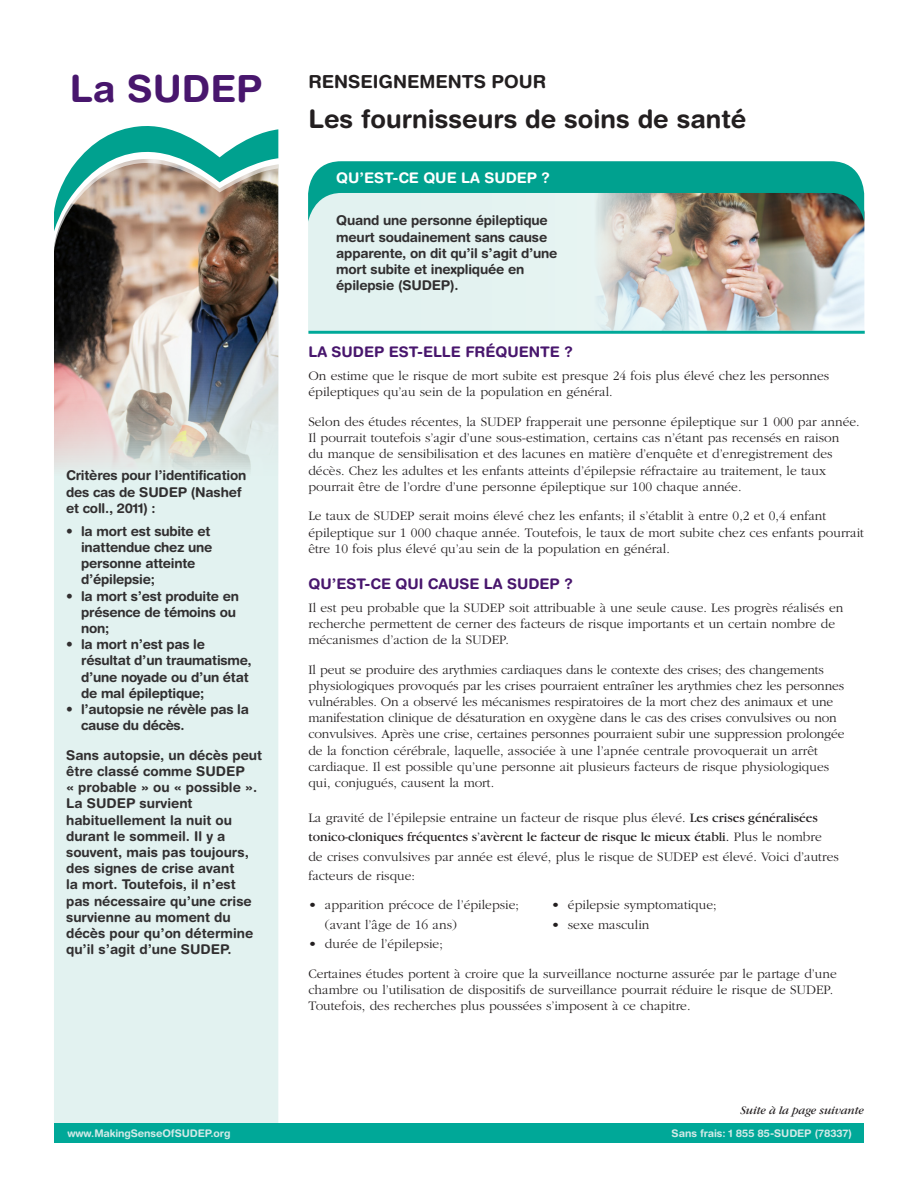
<style>
.page{position:relative;width:918px;height:1188px;background:#fff}
.page>*{position:absolute;margin:0;border:0;box-sizing:border-box;transform-origin:0 0}
.t1{font:700 37.5px "Helvetica Rounded";color:#48166d}
.t2{font:700 25.5px "Helvetica Rounded";color:#231f20}
.t3{font:700 18px "Helvetica Rounded";color:#231f20}
.Heading{font:700 14.7px "Helvetica Rounded";color:#48166d}
.Heading-2{font:700 14.7px "Helvetica Rounded";color:#fff}
.Body{font:300 13.5px/16.2px "Garamond";color:#231f20}
.Sidebar_text{font:700 13.5px/16.2px "Helvetica Rounded";letter-spacing:-.015em;color:#312f30}
.Bullets{font:300 13.5px "Garamond";color:#231f20}
.Body-2{font:italic 12px "Garamond";letter-spacing:-.01em;color:#231f20}
.Body-3{font:700 10.5px "Helvetica Rounded";letter-spacing:-.01em;color:#d2eae8}
.s1{font-weight:400}
</style>
<div class="page">
<div style="left:54px;top:596px;width:224px;height:527px;background:#e2f2f0"></div>
<img style="left:54px;top:251px;width:224px;height:345px">
<svg style="left:54px;top:126px;width:224px;height:125px"></svg>
<div style="left:308px;top:222px;width:278px;height:109px;background:#e3f2f0"></div>
<img style="left:586px;top:222px;width:278px;height:109px">
<svg style="left:308px;top:161px;width:556px;height:61px;background:#5bafa2"></svg>
<hr style="left:308px;top:331px;width:557px;height:3px;background:#00a999">
<div style="left:54px;top:1123px;width:810px;height:20px;background:#00a898"></div>
<p class="t1" style="left:70px;top:66px;width:194px">La SUDEP</p>
<p class="t3" style="left:308px;top:71px;width:239px">RENSEIGNEMENTS POUR</p>
<p class="t2" style="left:308px;top:103px;width:440px">Les fournisseurs de soins de santé</p>
<p class="Heading-2" style="left:336px;top:169px;width:215px">QU’EST-CE QUE LA SUDEP ?</p>
<p class="Sidebar_text" style="left:66px;top:467px;width:182px">Critères pour l’identification des cas de SUDEP (Nashef et coll., 2011) :</p>
<p class="Sidebar_text" style="left:81px;top:523px;width:133px;text-indent:-15px">• la mort est subite et inattendue chez une personne atteinte d’épilepsie;</p>
<p class="Sidebar_text" style="left:81px;top:587px;width:159px;text-indent:-15px">• la mort s’est produite en présence de témoins ou non;</p>
<p class="Sidebar_text" style="left:81px;top:636px;width:172px;text-indent:-15px">• la mort n’est pas le résultat d’un traumatisme, d’une noyade ou d’un état de mal épileptique;</p>
<p class="Sidebar_text" style="left:81px;top:701px;width:169px;text-indent:-15px">• l’autopsie ne révèle pas la cause du décès.</p>
<p class="Sidebar_text" style="left:66px;top:747px;width:198px">Sans autopsie, un décès peut être classé comme SUDEP<br>« probable » ou « possible ».<br>La SUDEP survient habituellement la nuit ou durant le sommeil. Il y a souvent, mais pas toujours, des signes de crise avant<br>la mort. Toutefois, il n’est pas nécessaire qu’une crise survienne au moment du décès pour qu’on détermine qu’il s’agit d’une SUDEP.</p>
<p class="Sidebar_text" style="left:336px;top:212px;width:223px">Quand une personne épileptique meurt soudainement sans cause apparente, on dit qu’il s’agit d’une mort subite et inexpliquée en épilepsie (SUDEP).</p>
<p class="Heading" style="left:308px;top:343px;width:266px">LA SUDEP EST-ELLE FRÉQUENTE ?</p>
<p class="Body" style="left:308px;top:368px;width:522px">On estime que le risque de mort subite est presque 24 fois plus élevé chez les personnes épileptiques qu’au sein de la population en général.</p>
<p class="Body" style="left:308px;top:414px;width:553px">Selon des études récentes, la SUDEP frapperait une personne épileptique sur 1 000 par année.<br>Il pourrait toutefois s’agir d’une sous-estimation, certains cas n’étant pas recensés en raison<br>du manque de sensibilisation et des lacunes en matière d’enquête et d’enregistrement des décès. Chez les adultes et les enfants atteints d’épilepsie réfractaire au traitement, le taux pourrait être de l’ordre d’une personne épileptique sur 100 chaque année.</p>
<p class="Body" style="left:308px;top:508px;width:557px">Le taux de SUDEP serait moins élevé chez les enfants; il s’établit à entre 0,2 et 0,4 enfant épileptique sur 1 000 chaque année. Toutefois, le taux de mort subite chez ces enfants pourrait être 10 fois plus élevé qu’au sein de la population en général.</p>
<p class="Heading" style="left:308px;top:574px;width:266px">QU’EST-CE QUI CAUSE LA SUDEP ?</p>
<p class="Body" style="left:308px;top:599px;width:536px">Il est peu probable que la SUDEP soit attribuable à une seule cause. Les progrès réalisés en recherche permettent de cerner des facteurs de risque importants et un certain nombre de mécanismes d’action de la SUDEP.</p>
<p class="Body" style="left:308px;top:662px;width:538px">Il peut se produire des arythmies cardiaques dans le contexte des crises; des changements physiologiques provoqués par les crises pourraient entraîner les arythmies chez les personnes vulnérables. On a observé les mécanismes respiratoires de la mort chez des animaux et une manifestation clinique de désaturation en oxygène dans le cas des crises convulsives ou non convulsives. Après une crise, certaines personnes pourraient subir une suppression prolongée de la fonction cérébrale, laquelle, associée à une l’apnée centrale provoquerait un arrêt cardiaque. Il est possible qu’une personne ait plusieurs facteurs de risque physiologiques qui, conjugués, causent la mort.</p>
<p class="Body" style="left:308px;top:808px;width:532px;line-height:19.5px">La gravité de l’épilepsie entraine un facteur de risque plus élevé. <span class="s1">Les crises généralisées tonico-cloniques fréquentes s’avèrent le facteur de risque le mieux établi.</span> Plus le nombre de crises convulsives par année est élevé, plus le risque de SUDEP est élevé. Voici d’autres facteurs de risque:</p>
<p class="Bullets" style="left:308px;top:898px;width:212px">• apparition précoce de l’épilepsie;</p>
<p class="Bullets" style="left:551px;top:898px;width:167px">• épilepsie symptomatique;</p>
<p class="Bullets" style="left:325px;top:917px;width:134px">(avant l’âge de 16 ans)</p>
<p class="Bullets" style="left:551px;top:917px;width:100px">• sexe masculin</p>
<p class="Bullets" style="left:308px;top:937px;width:136px">• durée de l’épilepsie;</p>
<p class="Body" style="left:308px;top:966px;width:530px">Certaines études portent à croire que la surveillance nocturne assurée par le partage d’une chambre ou l’utilisation de dispositifs de surveillance pourrait réduire le risque de SUDEP.<br>Toutefois, des recherches plus poussées s’imposent à ce chapitre.</p>
<p class="Body-2" style="left:740px;top:1104px;width:125px">Suite à la page suivante</p>
<p class="Body-3" style="left:68px;top:1127px;width:165px">www.MakingSenseOfSUDEP.org</p>
<p class="Body-3" style="left:672px;top:1127px;width:182px">Sans frais: 1 855 85-SUDEP (78337)</p>
</div>
